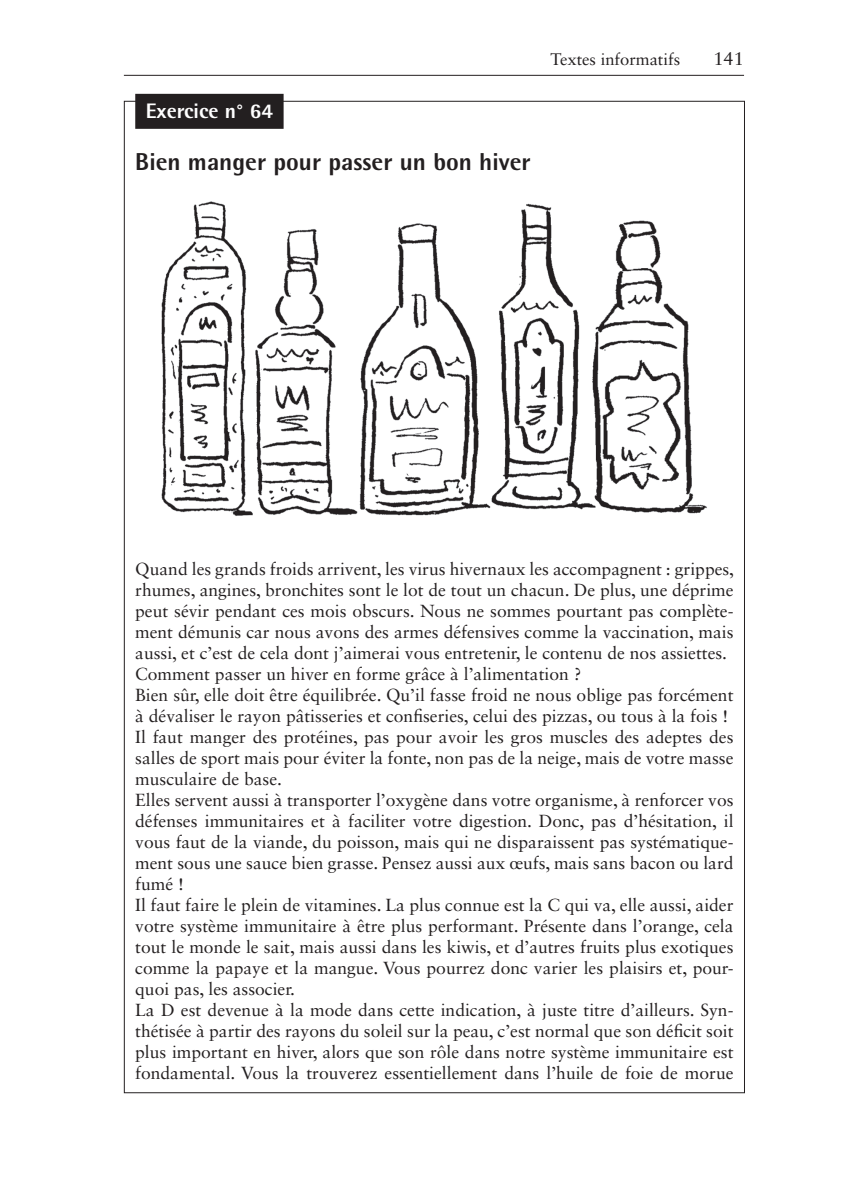
<style>
.page{position:relative;width:841px;height:1194px;background:#fff}
.page>*{position:absolute;margin:0;border:0;box-sizing:border-box;transform-origin:0 0}
.t1{font:800 24.5px "Rotis Semi Sans";color:#231f20}
.t2{font:800 21px "Rotis Semi Sans";color:#fff}
.t3{font:18.38px "Sabon LT Std";color:#231f20}
.t4{font:17.5px/21px "Sabon LT Std";color:#231f20}
.t5{font:16.62px "Sabon LT Std";color:#231f20}
</style>
<div class="page">
<hr style="left:124px;top:75px;width:620px;height:1px;background:#231f20">
<div style="left:135px;top:94px;width:149px;height:35px;background:#231f20"></div>
<img style="left:162px;top:202px;width:545px;height:314px">
<p class="t2" style="left:146px;top:104px;width:129px">Exercice n° 64</p>
<h1 class="t1" style="left:135px;top:154px;width:397px">Bien manger pour passer un bon hiver</h1>
<p class="t5" style="left:550px;top:53px;width:131px">Textes informatifs</p>
<p class="t3" style="left:713px;top:52px;width:32px">141</p>
<p class="t4" style="left:135px;top:560px;width:600px">Quand les grands froids arrivent, les virus hivernaux les accompagnent : grippes, rhumes, angines, bronchites sont le lot de tout un chacun. De plus, une déprime peut sévir pendant ces mois obscurs. Nous ne sommes pourtant pas complète&shy;ment démunis car nous avons des armes défensives comme la vaccination, mais aussi, et c’est de cela dont j’aimerai vous entretenir, le contenu de nos assiettes.<br>Comment passer un hiver en forme grâce à l’alimentation ?<br>Bien sûr, elle doit être équilibrée. Qu’il fasse froid ne nous oblige pas forcément à dévaliser le rayon pâtisseries et confiseries, celui des pizzas, ou tous à la fois !<br>Il faut manger des protéines, pas pour avoir les gros muscles des adeptes des salles de sport mais pour éviter la fonte, non pas de la neige, mais de votre masse musculaire de base.<br>Elles servent aussi à transporter l’oxygène dans votre organisme, à renforcer vos défenses immunitaires et à faciliter votre digestion. Donc, pas d’hésitation, il vous faut de la viande, du poisson, mais qui ne disparaissent pas systématique&shy;ment sous une sauce bien grasse. Pensez aussi aux œufs, mais sans bacon ou lard fumé !<br>Il faut faire le plein de vitamines. La plus connue est la C qui va, elle aussi, aider votre système immunitaire à être plus performant. Présente dans l’orange, cela tout le monde le sait, mais aussi dans les kiwis, et d’autres fruits plus exotiques comme la papaye et la mangue. Vous pourrez donc varier les plaisirs et, pour&shy;quoi pas, les associer.<br>La D est devenue à la mode dans cette indication, à juste titre d’ailleurs. Syn&shy;thétisée à partir des rayons du soleil sur la peau, c’est normal que son déficit soit plus important en hiver, alors que son rôle dans notre système immunitaire est fondamental. Vous la trouverez essentiellement dans l’huile de foie de morue</p>
</div>
